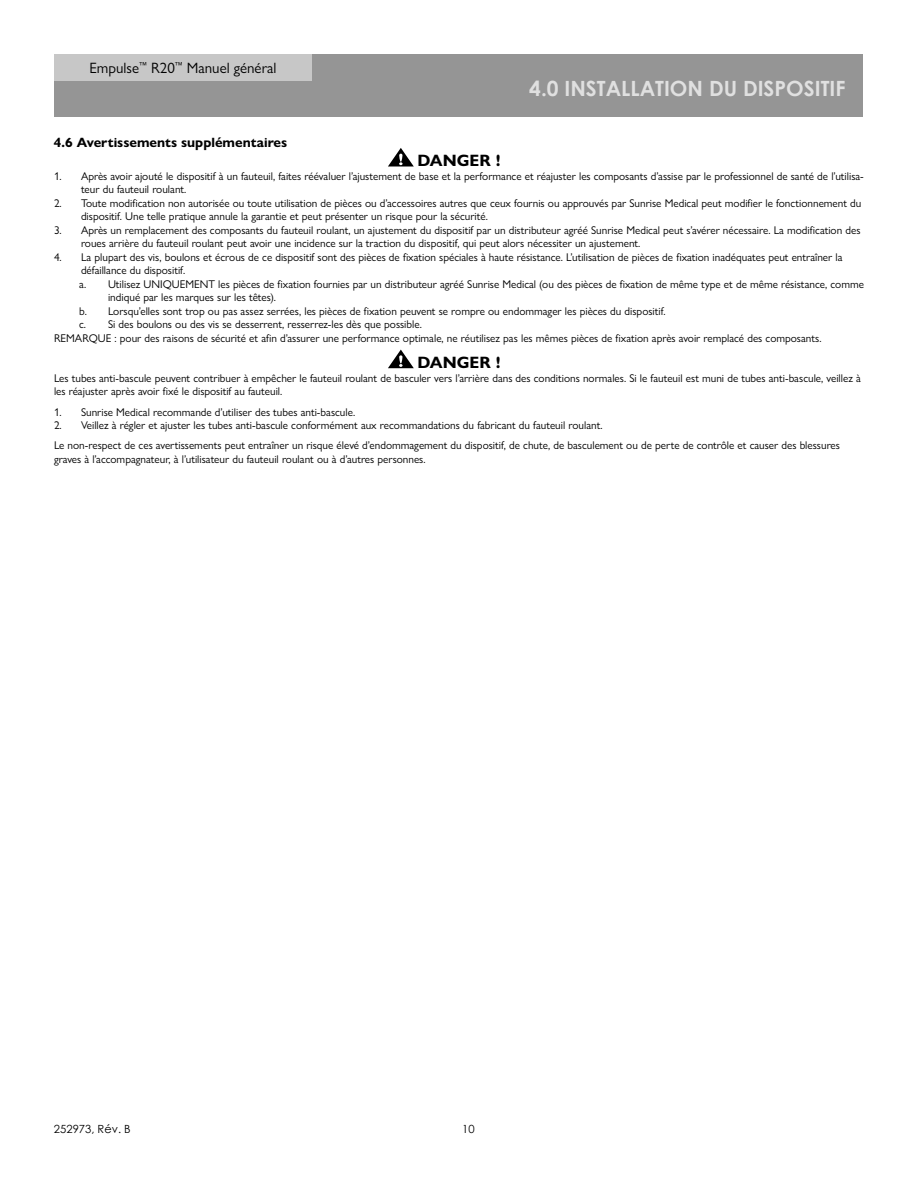
<style>
.page{position:relative;width:918px;height:1188px;background:#fff}
.page>*{position:absolute;margin:0;border:0;box-sizing:border-box;transform-origin:0 0}
.t1{font:700 21px "Century Gothic";color:#e0e0e0}
.t2{font:700 16.5px "Gill Sans Nova";color:#000}
.t3{font:15px "Gill Sans Nova";color:#000}
.t4{font:700 13.5px "Gill Sans Nova";color:#000}
.t5{font:11.25px/13.5px "Gill Sans Nova";color:#000}
.t6{font:11.25px "Century Gothic";color:#000}
</style>
<div class="page">
<div style="left:54px;top:54px;width:809px;height:63px;background:#959595"></div>
<div style="left:54px;top:54px;width:258px;height:26px;background:#c7c7c7"></div>
<svg style="left:388px;top:148px;width:26px;height:18px"></svg>
<svg style="left:388px;top:350px;width:26px;height:18px"></svg>
<h3 class="t3" style="left:89px;top:62px;width:189px">Empulse<sup>™</sup> R20<sup>™</sup> Manuel général</h3>
<p class="t4" style="left:54px;top:137px;width:235px">4.6 Avertissements supplémentaires</p>
<h1 class="t1" style="left:529px;top:79px;width:318px">4.0 INSTALLATION DU DISPOSITIF</h1>
<h2 class="t2" style="left:417px;top:155px;width:85px">DANGER !</h2>
<p class="t5" style="left:81px;top:171px;width:784px;text-indent:-27px">1. Après avoir ajouté le dispositif à un fauteuil, faites réévaluer l’ajustement de base et la performance et réajuster les composants d’assise par le professionnel de santé de l’utilisa&shy;teur du fauteuil roulant.</p>
<p class="t5" style="left:81px;top:198px;width:782px;text-indent:-27px">2. Toute modification non autorisée ou toute utilisation de pièces ou d’accessoires autres que ceux fournis ou approuvés par Sunrise Medical peut modifier le fonctionnement du dispositif. Une telle pratique annule la garantie et peut présenter un risque pour la sécurité.</p>
<p class="t5" style="left:81px;top:225px;width:781px;text-indent:-27px">3. Après un remplacement des composants du fauteuil roulant, un ajustement du dispositif par un distributeur agréé Sunrise Medical peut s’avérer nécessaire. La modification des roues arrière du fauteuil roulant peut avoir une incidence sur la traction du dispositif, qui peut alors nécessiter un ajustement.</p>
<p class="t5" style="left:54px;top:252px;width:790px">4. La plupart des vis, boulons et écrous de ce dispositif sont des pièces de fixation spéciales à haute résistance. L’utilisation de pièces de fixation inadéquates peut entraîner la</p>
<p class="t5" style="left:81px;top:265px;width:106px">défaillance du dispositif.</p>
<p class="t5" style="left:79px;top:279px;width:786px">a. Utilisez UNIQUEMENT les pièces de fixation fournies par un distributeur agréé Sunrise Medical (ou des pièces de fixation de même type et de même résistance, comme</p>
<p class="t5" style="left:108px;top:292px;width:170px">indiqué par les marques sur les têtes).</p>
<p class="t5" style="left:79px;top:306px;width:588px">b. Lorsqu’elles sont trop ou pas assez serrées, les pièces de fixation peuvent se rompre ou endommager les pièces du dispositif.</p>
<p class="t5" style="left:79px;top:319px;width:344px">c. Si des boulons ou des vis se desserrent, resserrez-les dès que possible.</p>
<p class="t5" style="left:54px;top:333px;width:769px">REMARQUE : pour des raisons de sécurité et afin d’assurer une performance optimale, ne réutilisez pas les mêmes pièces de fixation après avoir remplacé des composants.</p>
<h2 class="t2" style="left:417px;top:357px;width:85px">DANGER !</h2>
<p class="t5" style="left:54px;top:373px;width:808px">Les tubes anti-bascule peuvent contribuer à empêcher le fauteuil roulant de basculer vers l’arrière dans des conditions normales. Si le fauteuil est muni de tubes anti-bascule, veillez à les réajuster après avoir fixé le dispositif au fauteuil.</p>
<p class="t5" style="left:54px;top:406px;width:303px">1. Sunrise Medical recommande d’utiliser des tubes anti-bascule.</p>
<p class="t5" style="left:54px;top:417px;width:788px;line-height:20.2px">2. Veillez à régler et ajuster les tubes anti-bascule conformément aux recommandations du fabricant du fauteuil roulant.<br>Le non-respect de ces avertissements peut entraîner un risque élevé d’endommagement du dispositif, de chute, de basculement ou de perte de contrôle et causer des blessures</p>
<p class="t5" style="left:54px;top:454px;width:373px">graves à l’accompagnateur, à l’utilisateur du fauteuil roulant ou à d’autres personnes.</p>
<p class="t6" style="left:54px;top:1124px;width:78px">252973, Rév. B</p>
<p class="t6" style="left:462px;top:1124px;width:14px">10</p>
</div>
